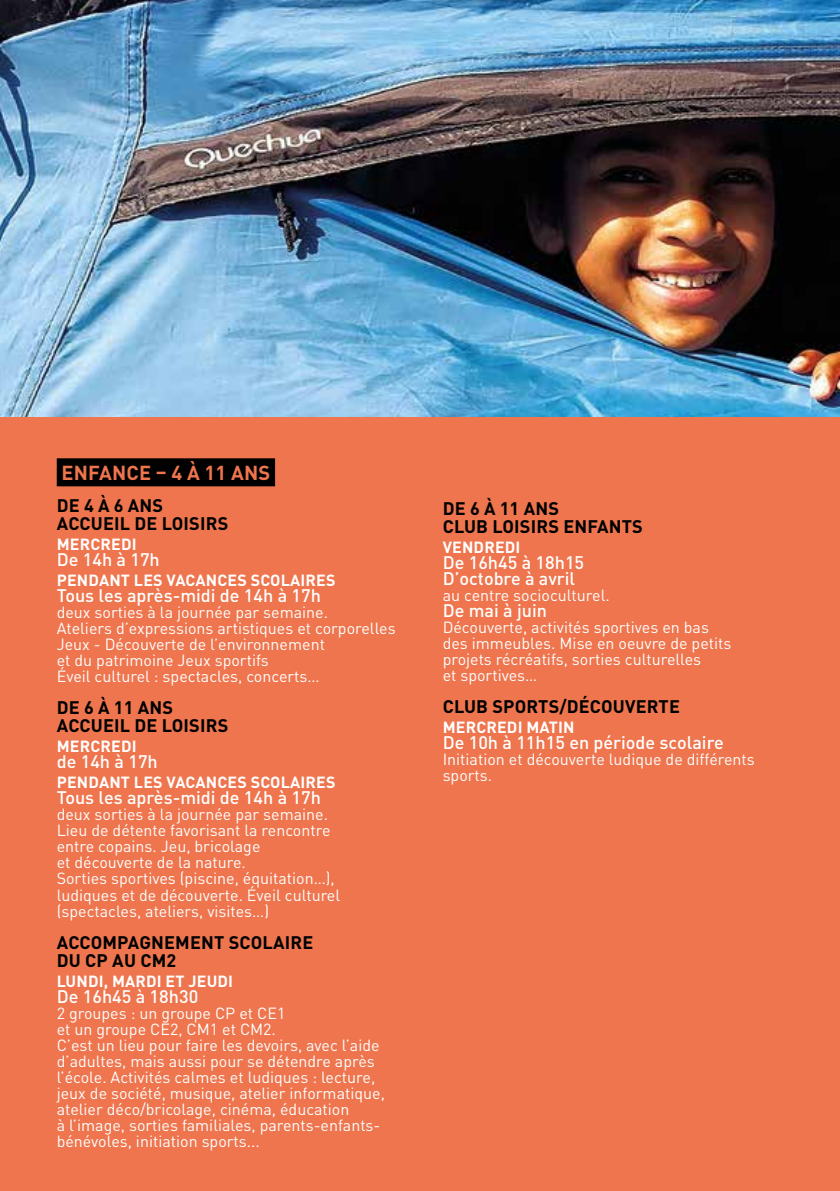
<style>
.page{position:relative;width:840px;height:1191px;background:#fff}
.page>*{position:absolute;margin:0;border:0;box-sizing:border-box;transform-origin:0 0}
.t1{font:700 20px "DINOT";letter-spacing:.01em;color:#ee754d}
.t2{font:500 18px/16px "DINOT";color:#fff}
.t3{font:700 18px/18px "DINOT";letter-spacing:.01em;color:#000}
.t4{font:16px/16px "DINOT";color:#fff}
.t5{font:700 16px "DINOT";letter-spacing:.01em;color:#fff}
</style>
<div class="page">
<img style="left:0;top:0;width:839px;height:418px">
<div style="left:0;top:418px;width:839px;height:773px;background:#ee754d"></div>
<div style="left:57px;top:458px;width:218px;height:28px;background:#000"></div>
<p class="t1" style="left:61px;top:460px;width:210px">ENFANCE – 4 À 11 ANS</p>
<p class="t3" style="left:57px;top:496px;width:173px">DE 4 À 6 ANS<br>ACCUEIL DE LOISIRS</p>
<p class="t5" style="left:57px;top:534px;width:81px">MERCREDI</p>
<p class="t2" style="left:57px;top:551px;width:105px">De 14h à 17h</p>
<p class="t5" style="left:57px;top:570px;width:280px">PENDANT LES VACANCES SCOLAIRES</p>
<p class="t2" style="left:57px;top:587px;width:266px">Tous les après-midi de 14h à 17h</p>
<p class="t4" style="left:57px;top:604px;width:340px">deux sorties à la journée par semaine.<br>Ateliers d’expressions artistiques et corporelles Jeux - Découverte de l’environnement<br>et du patrimoine Jeux sportifs<br>Éveil culturel : spectacles, concerts…</p>
<p class="t3" style="left:57px;top:698px;width:173px">DE 6 À 11 ANS<br>ACCUEIL DE LOISIRS</p>
<p class="t5" style="left:57px;top:736px;width:81px">MERCREDI</p>
<p class="t2" style="left:57px;top:753px;width:102px">de 14h à 17h</p>
<p class="t5" style="left:57px;top:772px;width:280px">PENDANT LES VACANCES SCOLAIRES</p>
<p class="t2" style="left:57px;top:789px;width:266px">Tous les après-midi de 14h à 17h</p>
<p class="t4" style="left:57px;top:806px;width:285px">deux sorties à la journée par semaine.<br>Lieu de détente favorisant la rencontre entre copains. Jeu, bricolage<br>et découverte de la nature.<br>Sorties sportives (piscine, équitation…), ludiques et de découverte. Éveil culturel (spectacles, ateliers, visites…)</p>
<p class="t3" style="left:57px;top:932px;width:258px">ACCOMPAGNEMENT SCOLAIRE<br>DU CP AU CM2</p>
<p class="t5" style="left:57px;top:970px;width:178px">LUNDI, MARDI ET JEUDI</p>
<p class="t2" style="left:57px;top:987px;width:143px">De 16h45 à 18h30</p>
<p class="t4" style="left:57px;top:1004px;width:329px">2 groupes : un groupe CP et CE1<br>et un groupe CE2, CM1 et CM2.<br>C’est un lieu pour faire les devoirs, avec l’aide d’adultes, mais aussi pour se détendre après l’école. Activités calmes et ludiques : lecture, jeux de société, musique, atelier informatique, atelier déco/bricolage, cinéma, éducation<br>à l’image, sorties familiales, parents-enfants&shy;bénévoles, initiation sports...</p>
<p class="t3" style="left:442px;top:499px;width:201px">DE 6 À 11 ANS<br>CLUB LOISIRS ENFANTS</p>
<p class="t5" style="left:442px;top:536px;width:79px">VENDREDI</p>
<p class="t2" style="left:442px;top:554px;width:143px">De 16h45 à 18h15<br>D’octobre à avril</p>
<p class="t4" style="left:442px;top:587px;width:168px">au centre socioculturel.</p>
<p class="t2" style="left:442px;top:602px;width:106px">De mai à juin</p>
<p class="t4" style="left:442px;top:619px;width:290px">Découverte, activités sportives en bas des immeubles. Mise en oeuvre de petits projets récréatifs, sorties culturelles<br>et sportives…</p>
<p class="t3" style="left:442px;top:697px;width:238px">CLUB SPORTS/DÉCOUVERTE</p>
<p class="t5" style="left:442px;top:716px;width:133px">MERCREDI MATIN</p>
<p class="t2" style="left:442px;top:734px;width:282px">De 10h à 11h15 en période scolaire</p>
<p class="t4" style="left:442px;top:751px;width:313px">Initiation et découverte ludique de différents sports.</p>
</div>
